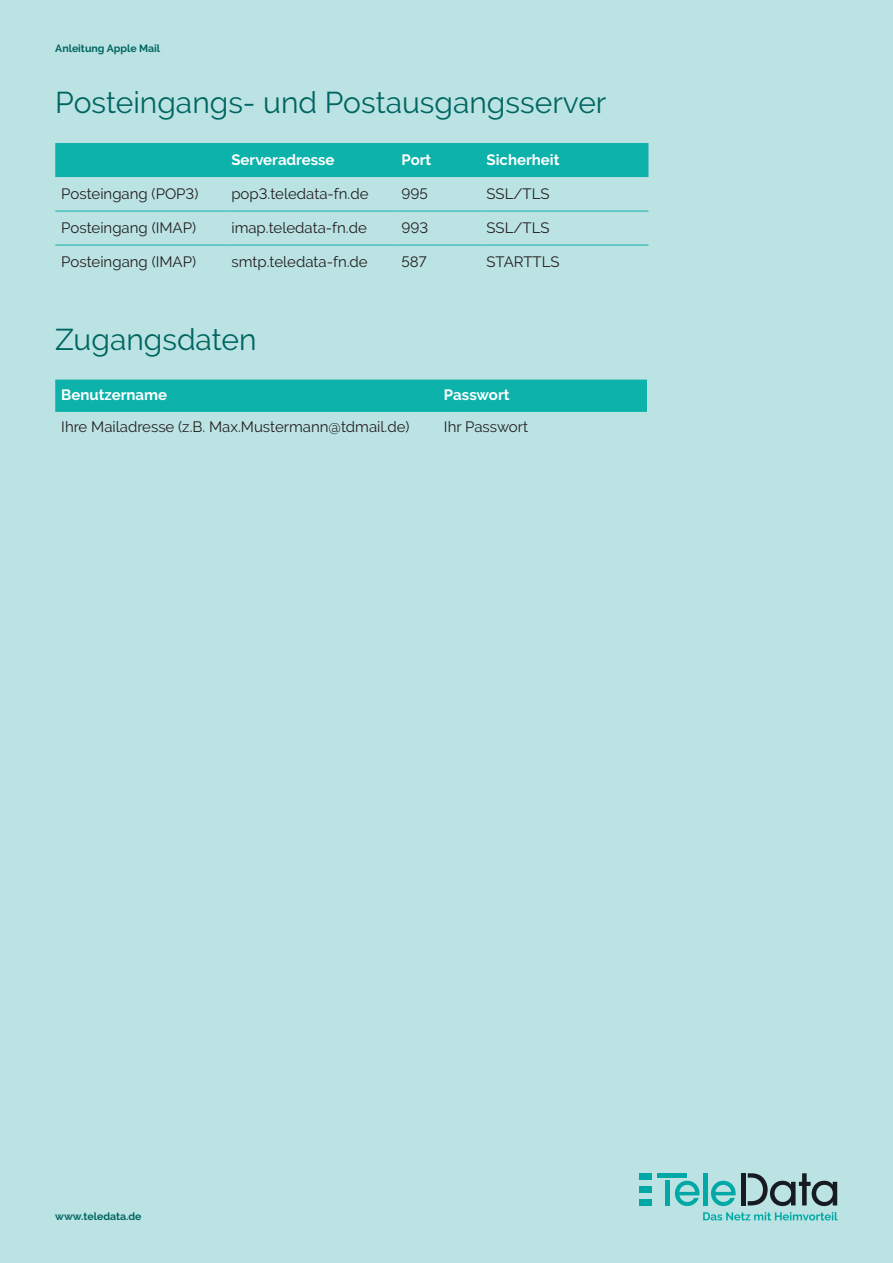
<style>
.page{position:relative;width:893px;height:1263px;background:#bce3e3}
.page>*{position:absolute;margin:0;border:0;box-sizing:border-box;transform-origin:0 0}
.t1{font:30px "Raleway";color:#006662}
.t2{font:15px "Raleway";color:#231f20}
.t3{font:700 15px "Raleway";color:#fff}
.t4{font:700 10.5px "Raleway";color:#006662}
</style>
<div class="page">
<div style="left:640px;top:1199px;width:12px;height:6px;background:#00a9a5"></div>
<div style="left:640px;top:1173px;width:12px;height:7px;background:#00a9a5"></div>
<div style="left:640px;top:1186px;width:12px;height:7px;background:#00a9a5"></div>
<svg style="left:675px;top:1181px;width:24px;height:25px"></svg>
<div style="left:703px;top:1173px;width:5px;height:32px;background:#00a9a5"></div>
<svg style="left:711px;top:1181px;width:25px;height:25px"></svg>
<hr style="left:741px;top:1173px;width:4px;height:32px;background:#161b21">
<svg style="left:748px;top:1173px;width:89px;height:33px"></svg>
<hr style="left:666px;top:1180px;width:4px;height:25px;background:#00a9a5">
<hr style="left:657px;top:1173px;width:30px;height:4px;background:#00a9a5">
<svg style="left:703px;top:1212px;width:135px;height:8px"></svg>
<div style="left:55px;top:143px;width:593px;height:34px;background:#0db2aa"></div>
<hr style="left:55px;top:211px;width:170px;height:1px;background:#0db2aa">
<hr style="left:225px;top:211px;width:170px;height:1px;background:#0db2aa">
<hr style="left:395px;top:211px;width:85px;height:1px;background:#0db2aa">
<hr style="left:480px;top:211px;width:168px;height:1px;background:#0db2aa">
<hr style="left:55px;top:245px;width:170px;height:1px;background:#0db2aa">
<hr style="left:225px;top:245px;width:170px;height:1px;background:#0db2aa">
<hr style="left:395px;top:245px;width:85px;height:1px;background:#0db2aa">
<hr style="left:480px;top:245px;width:168px;height:1px;background:#0db2aa">
<div style="left:55px;top:380px;width:592px;height:32px;background:#0db2aa"></div>
<p class="t4" style="left:55px;top:43px;width:106px">Anleitung Apple Mail</p>
<h1 class="t1" style="left:55px;top:85px;width:553px">Posteingangs- und Postausgangsserver</h1>
<p class="t3" style="left:231px;top:151px;width:105px">Serveradresse</p>
<p class="t3" style="left:401px;top:151px;width:31px">Port</p>
<p class="t3" style="left:486px;top:151px;width:74px">Sicherheit</p>
<p class="t2" style="left:61px;top:185px;width:139px">Posteingang (POP3)</p>
<p class="t2" style="left:231px;top:185px;width:139px">pop3.teledata-fn.de</p>
<p class="t2" style="left:401px;top:185px;width:28px">995</p>
<p class="t2" style="left:486px;top:185px;width:65px">SSL/TLS</p>
<p class="t2" style="left:61px;top:219px;width:136px">Posteingang (IMAP)</p>
<p class="t2" style="left:231px;top:219px;width:137px">imap.teledata-fn.de</p>
<p class="t2" style="left:401px;top:219px;width:28px">993</p>
<p class="t2" style="left:487px;top:219px;width:65px">SSL/TLS</p>
<p class="t2" style="left:61px;top:253px;width:136px">Posteingang (IMAP)</p>
<p class="t2" style="left:231px;top:253px;width:138px">smtp.teledata-fn.de</p>
<p class="t2" style="left:401px;top:253px;width:27px">587</p>
<p class="t2" style="left:487px;top:253px;width:75px">STARTTLS</p>
<h1 class="t1" style="left:55px;top:322px;width:203px">Zugangsdaten</h1>
<p class="t3" style="left:61px;top:386px;width:107px">Benutzername</p>
<p class="t3" style="left:444px;top:386px;width:67px">Passwort</p>
<p class="t2" style="left:61px;top:418px;width:350px">Ihre Mailadresse (z.B. Max.Mustermann@tdmail.de)</p>
<p class="t2" style="left:444px;top:418px;width:86px">Ihr Passwort</p>
<p class="t4" style="left:55px;top:1211px;width:88px">www.teledata.de</p>
</div>
